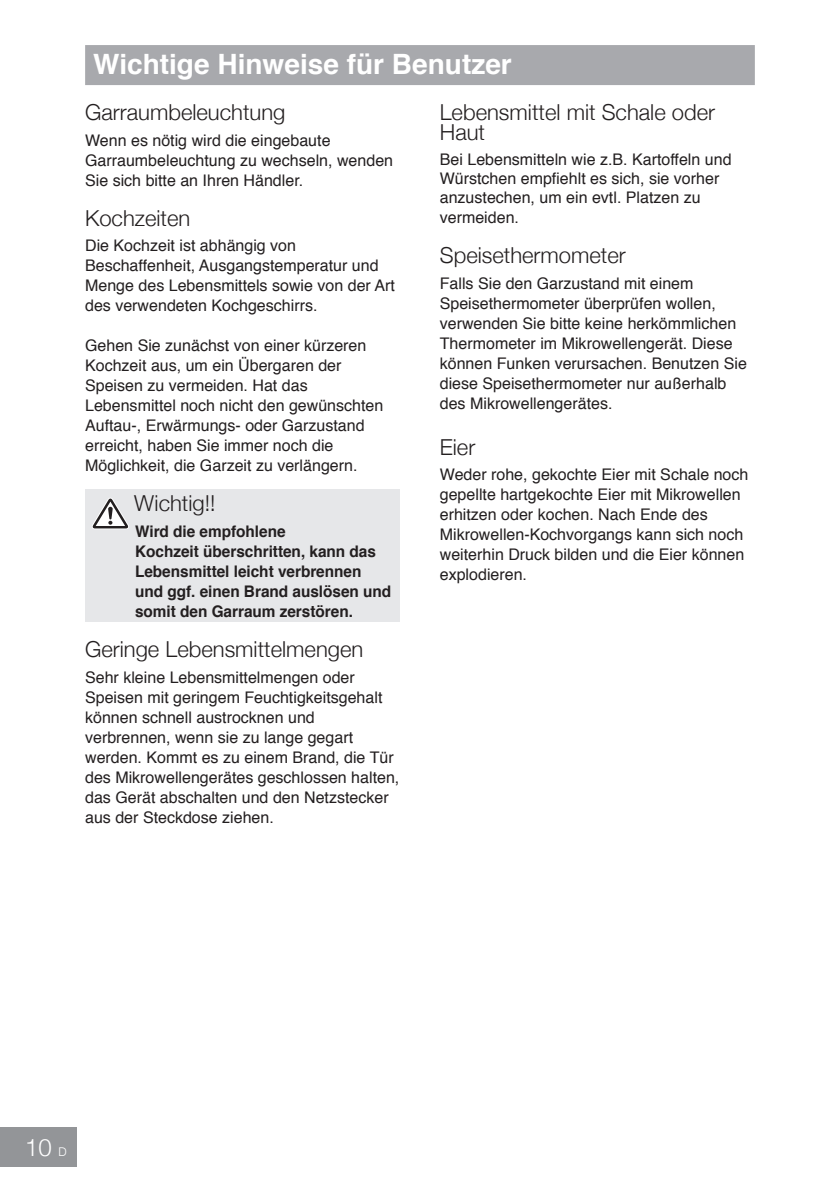
<style>
.page{position:relative;width:840px;height:1191px;background:#fff}
.page>*{position:absolute;margin:0;border:0;box-sizing:border-box;transform-origin:0 0}
.t1{font:700 28px "Helvetica";color:#fff}
.t2{font:300 24px "Helvetica Neue";color:#fff}
.Body_Text{font:300 22px "Helvetica Neue";color:#231f20}
.Sub_Heading{font:300 22px "Helvetica Neue";color:#231f20}
.Body_Text-2{font:16px "Helvetica";color:#231f20}
.Sub_Heading-2{font:16px/20px "Helvetica";color:#231f20}
.Indt_Text_Bld{font:700 16px/20px "Helvetica";color:#231f20;scale:.96 1}
.Text_Style_TOC{font:16px "Helvetica";color:#231f20}
.s1{font-size:12px}
</style>
<div class="page">
<div style="left:0;top:1127px;width:77px;height:39px;background:#939598"></div>
<div style="left:85px;top:489px;width:315px;height:133px;background:#e6e7e9"></div>
<svg style="left:92px;top:498px;width:37px;height:31px"></svg>
<div style="left:85px;top:45px;width:669px;height:40px;background:#a8a9ad"></div>
<p class="t1" style="left:93px;top:41px;width:420px">Wichtige Hinweise für Benutzer</p>
<p class="Sub_Heading" style="left:85px;top:94px;width:202px">Garraumbeleuchtung</p>
<p class="Body_Text-2" style="left:85px;top:128px;width:247px">Wenn es nötig wird die eingebaute</p>
<p class="Body_Text-2" style="left:85px;top:148px;width:309px">Garraumbeleuchtung zu wechseln, wenden</p>
<p class="Body_Text-2" style="left:85px;top:168px;width:219px">Sie sich bitte an Ihren Händler.</p>
<p class="Sub_Heading" style="left:85px;top:200px;width:107px">Kochzeiten</p>
<p class="Body_Text-2" style="left:85px;top:233px;width:212px">Die Kochzeit ist abhängig von</p>
<p class="Body_Text-2" style="left:85px;top:253px;width:295px">Beschaffenheit, Ausgangstemperatur und</p>
<p class="Body_Text-2" style="left:85px;top:273px;width:311px">Menge des Lebensmittels sowie von der Art</p>
<p class="Body_Text-2" style="left:85px;top:293px;width:234px">des verwendeten Kochgeschirrs.</p>
<p class="Body_Text-2" style="left:85px;top:333px;width:283px">Gehen Sie zunächst von einer kürzeren</p>
<p class="Body_Text-2" style="left:85px;top:353px;width:258px">Kochzeit aus, um ein Übergaren der</p>
<p class="Body_Text-2" style="left:85px;top:373px;width:224px">Speisen zu vermeiden. Hat das</p>
<p class="Body_Text-2" style="left:85px;top:393px;width:299px">Lebensmittel noch nicht den gewünschten</p>
<p class="Body_Text-2" style="left:85px;top:413px;width:281px">Auftau-, Erwärmungs- oder Garzustand</p>
<p class="Body_Text-2" style="left:85px;top:433px;width:250px">erreicht, haben Sie immer noch die</p>
<p class="Body_Text-2" style="left:85px;top:453px;width:274px">Möglichkeit, die Garzeit zu verlängern.</p>
<p class="Body_Text" style="left:134px;top:486px;width:83px">Wichtig!!</p>
<p class="Indt_Text_Bld" style="left:135px;top:522px;width:158px">Wird die empfohlene</p>
<p class="Indt_Text_Bld" style="left:135px;top:542px;width:252px">Kochzeit überschritten, kann das</p>
<p class="Indt_Text_Bld" style="left:135px;top:562px;width:268px">Lebensmittel leicht verbrennen und ggf. einen Brand auslösen und somit den Garraum zerstören.</p>
<p class="Body_Text" style="left:85px;top:631px;width:279px">Geringe Lebensmittelmengen</p>
<p class="Body_Text-2" style="left:85px;top:665px;width:271px">Sehr kleine Lebensmittelmengen oder</p>
<p class="Body_Text-2" style="left:85px;top:685px;width:299px">Speisen mit geringem Feuchtigkeitsgehalt</p>
<p class="Body_Text-2" style="left:85px;top:705px;width:231px">können schnell austrocknen und</p>
<p class="Body_Text-2" style="left:85px;top:725px;width:269px">verbrennen, wenn sie zu lange gegart</p>
<p class="Body_Text-2" style="left:85px;top:745px;width:310px">werden. Kommt es zu einem Brand, die Tür</p>
<p class="Body_Text-2" style="left:85px;top:765px;width:315px">des Mikrowellengerätes geschlossen halten,</p>
<p class="Body_Text-2" style="left:85px;top:785px;width:305px">das Gerät abschalten und den Netzstecker</p>
<p class="Body_Text-2" style="left:85px;top:805px;width:190px">aus der Steckdose ziehen.</p>
<p class="Body_Text" style="left:439px;top:94px;width:277px">Lebensmittel mit Schale oder</p>
<p class="Sub_Heading" style="left:439px;top:114px;width:47px">Haut</p>
<p class="Text_Style_TOC" style="left:439px;top:147px;width:293px">Bei Lebensmitteln wie z.B. Kartoffeln und</p>
<p class="Text_Style_TOC" style="left:439px;top:166px;width:281px">Würstchen empfiehlt es sich, sie vorher</p>
<p class="Text_Style_TOC" style="left:439px;top:185px;width:262px">anzustechen, um ein evtl. Platzen zu</p>
<p class="Body_Text-2" style="left:439px;top:205px;width:81px">vermeiden.</p>
<p class="Body_Text" style="left:439px;top:238px;width:187px">Speisethermometer</p>
<p class="Body_Text-2" style="left:439px;top:271px;width:255px">Falls Sie den Garzustand mit einem</p>
<p class="Body_Text-2" style="left:439px;top:291px;width:277px">Speisethermometer überprüfen wollen,</p>
<p class="Body_Text-2" style="left:439px;top:311px;width:298px">verwenden Sie bitte keine herkömmlichen</p>
<p class="Body_Text-2" style="left:439px;top:331px;width:294px">Thermometer im Mikrowellengerät. Diese</p>
<p class="Body_Text-2" style="left:439px;top:351px;width:308px">können Funken verursachen. Benutzen Sie</p>
<p class="Body_Text-2" style="left:439px;top:371px;width:288px">diese Speisethermometer nur außerhalb</p>
<p class="Body_Text-2" style="left:439px;top:391px;width:174px">des Mikrowellengerätes.</p>
<p class="Sub_Heading" style="left:439px;top:429px;width:37px">Eier</p>
<p class="Sub_Heading-2" style="left:439px;top:465px;width:310px">Weder rohe, gekochte Eier mit Schale noch gepellte hartgekochte Eier mit Mikrowellen erhitzen oder kochen. Nach Ende des Mikrowellen-Kochvorgangs kann sich noch weiterhin Druck bilden und die Eier können explodieren.</p>
<h2 class="t2" style="left:25px;top:1127px;width:43px">10 <span class="s1">D</span></h2>
</div>
